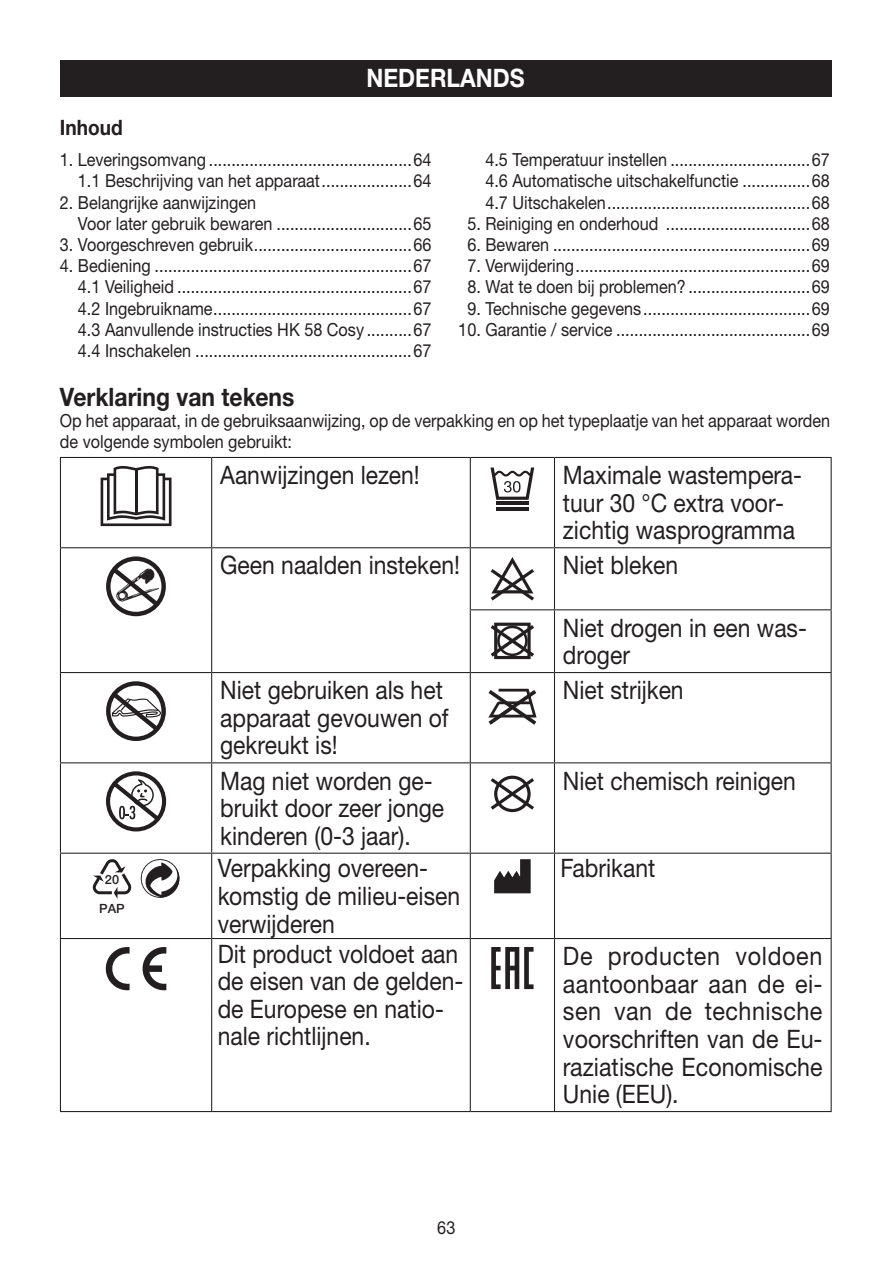
<style>
.page{position:relative;width:893px;height:1263px;background:#fff}
.page>*{position:absolute;margin:0;border:0;box-sizing:border-box;transform-origin:0 0}
.t1{font:25.5px/27.6px "Helvetica Neue LTW1 G";color:#231f20;scale:.9 1}
.t2{font:25.5px/27.6px "Helvetica Neue LTW1 G";color:#231f20;text-align:justify;scale:.92 1}
.t3{font:700 25.5px "Helvetica Neue LTW1 G";color:#231f20;scale:.9 1}
.t4{font:700 25.5px "Helvetica Neue LTW1 G";color:#fff;scale:.9 1}
.t5{font:700 21.15px "Helvetica Neue LTW1 G";color:#231f20;scale:.9 1}
.t6{font:18px/21.1px "Helvetica Neue LTW1 G";color:#231f20;scale:.9 1}
.t7{font:500 12.75px "Helvetica Neue LTW1 G";color:#231f20}
</style>
<div class="page">
<hr style="left:60px;top:457px;width:152px;height:1px;background:#231f20">
<hr style="left:60px;top:458px;width:1px;height:89px;background:#231f20">
<hr style="left:212px;top:457px;width:258px;height:1px;background:#231f20">
<hr style="left:211px;top:458px;width:1px;height:89px;background:#231f20">
<hr style="left:470px;top:457px;width:84px;height:1px;background:#231f20">
<hr style="left:470px;top:458px;width:1px;height:89px;background:#231f20">
<hr style="left:554px;top:457px;width:278px;height:1px;background:#231f20">
<hr style="left:554px;top:458px;width:1px;height:89px;background:#231f20">
<hr style="left:830px;top:458px;width:2px;height:89px;background:#231f20">
<hr style="left:60px;top:547px;width:152px;height:1px;background:#231f20">
<hr style="left:60px;top:548px;width:1px;height:62px;background:#231f20">
<hr style="left:212px;top:547px;width:258px;height:1px;background:#231f20">
<hr style="left:211px;top:548px;width:1px;height:62px;background:#231f20">
<hr style="left:60px;top:610px;width:1px;height:62px;background:#231f20">
<hr style="left:211px;top:610px;width:1px;height:62px;background:#231f20">
<hr style="left:470px;top:547px;width:84px;height:1px;background:#231f20">
<hr style="left:470px;top:548px;width:1px;height:61px;background:#231f20">
<hr style="left:554px;top:547px;width:278px;height:1px;background:#231f20">
<hr style="left:554px;top:548px;width:1px;height:61px;background:#231f20">
<hr style="left:830px;top:548px;width:2px;height:61px;background:#231f20">
<hr style="left:470px;top:609px;width:84px;height:1px;background:#231f20">
<hr style="left:470px;top:610px;width:1px;height:62px;background:#231f20">
<hr style="left:554px;top:609px;width:278px;height:1px;background:#231f20">
<hr style="left:554px;top:610px;width:1px;height:62px;background:#231f20">
<hr style="left:830px;top:610px;width:2px;height:62px;background:#231f20">
<hr style="left:60px;top:672px;width:152px;height:1px;background:#231f20">
<hr style="left:60px;top:673px;width:1px;height:89px;background:#231f20">
<hr style="left:212px;top:672px;width:258px;height:1px;background:#231f20">
<hr style="left:211px;top:673px;width:1px;height:89px;background:#231f20">
<hr style="left:470px;top:672px;width:84px;height:1px;background:#231f20">
<hr style="left:470px;top:673px;width:1px;height:89px;background:#231f20">
<hr style="left:554px;top:672px;width:278px;height:1px;background:#231f20">
<hr style="left:554px;top:673px;width:1px;height:89px;background:#231f20">
<hr style="left:830px;top:673px;width:2px;height:89px;background:#231f20">
<hr style="left:60px;top:762px;width:152px;height:1px;background:#231f20">
<hr style="left:60px;top:763px;width:1px;height:90px;background:#231f20">
<hr style="left:212px;top:762px;width:258px;height:1px;background:#231f20">
<hr style="left:211px;top:763px;width:1px;height:90px;background:#231f20">
<hr style="left:470px;top:762px;width:84px;height:1px;background:#231f20">
<hr style="left:470px;top:763px;width:1px;height:90px;background:#231f20">
<hr style="left:554px;top:762px;width:278px;height:1px;background:#231f20">
<hr style="left:554px;top:763px;width:1px;height:90px;background:#231f20">
<hr style="left:830px;top:763px;width:2px;height:90px;background:#231f20">
<hr style="left:60px;top:853px;width:152px;height:1px;background:#231f20">
<hr style="left:60px;top:854px;width:1px;height:84px;background:#231f20">
<hr style="left:212px;top:853px;width:258px;height:1px;background:#231f20">
<hr style="left:211px;top:854px;width:1px;height:84px;background:#231f20">
<hr style="left:470px;top:853px;width:84px;height:1px;background:#231f20">
<hr style="left:470px;top:854px;width:1px;height:84px;background:#231f20">
<hr style="left:554px;top:853px;width:278px;height:1px;background:#231f20">
<hr style="left:554px;top:854px;width:1px;height:84px;background:#231f20">
<hr style="left:830px;top:854px;width:2px;height:84px;background:#231f20">
<hr style="left:60px;top:938px;width:152px;height:1px;background:#231f20">
<hr style="left:60px;top:939px;width:1px;height:172px;background:#231f20">
<hr style="left:212px;top:938px;width:258px;height:1px;background:#231f20">
<hr style="left:211px;top:939px;width:1px;height:172px;background:#231f20">
<hr style="left:470px;top:938px;width:84px;height:1px;background:#231f20">
<hr style="left:470px;top:939px;width:1px;height:172px;background:#231f20">
<hr style="left:554px;top:938px;width:278px;height:1px;background:#231f20">
<hr style="left:554px;top:939px;width:1px;height:172px;background:#231f20">
<hr style="left:830px;top:939px;width:2px;height:172px;background:#231f20">
<hr style="left:60px;top:1111px;width:410px;height:1px;background:#231f20">
<hr style="left:470px;top:1111px;width:362px;height:1px;background:#231f20">
<svg style="left:101px;top:466px;width:70px;height:60px"></svg>
<hr style="left:135px;top:469px;width:2px;height:45px;background:#231f20">
<hr style="left:496px;top:507px;width:32px;height:3px;background:#231f20">
<hr style="left:496px;top:502px;width:32px;height:3px;background:#231f20">
<svg style="left:490px;top:468px;width:44px;height:32px"></svg>
<div style="left:106px;top:556px;width:60px;height:60px;border:4px solid #231f20;border-radius:50%"></div>
<svg style="left:107px;top:562px;width:55px;height:48px"></svg>
<svg style="left:491px;top:557px;width:43px;height:44px"></svg>
<svg style="left:491px;top:623px;width:43px;height:36px"></svg>
<div style="left:106px;top:681px;width:60px;height:60px;border:4px solid #231f20;border-radius:50%"></div>
<svg style="left:107px;top:687px;width:55px;height:47px"></svg>
<svg style="left:488px;top:689px;width:48px;height:36px"></svg>
<div style="left:106px;top:771px;width:60px;height:60px;border:4px solid #231f20;border-radius:50%"></div>
<svg style="left:109px;top:778px;width:55px;height:47px"></svg>
<svg style="left:491px;top:776px;width:43px;height:36px"></svg>
<svg style="left:93px;top:859px;width:38px;height:40px"></svg>
<svg style="left:141px;top:859px;width:38px;height:39px"></svg>
<svg style="left:494px;top:859px;width:37px;height:34px"></svg>
<svg style="left:106px;top:947px;width:24px;height:43px"></svg>
<svg style="left:142px;top:947px;width:24px;height:43px"></svg>
<svg style="left:491px;top:947px;width:42px;height:42px"></svg>
<div style="left:60px;top:60px;width:771px;height:36px;background:#231f20"></div>
<p class="t5" style="left:60px;top:120px;width:71px">Inhoud</p>
<h1 class="t4" style="left:366px;top:69px;width:177px">NEDERLANDS</h1>
<p class="t6" style="left:60px;top:151px;width:414px;text-align:right">1. Leveringsomvang .............................................64<br>1.1 Beschrijving van het apparaat ....................64</p>
<p class="t6" style="left:78px;top:193px;width:394px;text-indent:-18px">2. Belangrijke aanwijzingen<br>Voor later gebruik bewaren ..............................65</p>
<p class="t6" style="left:60px;top:236px;width:414px">3. Voorgeschreven gebruik ...................................66</p>
<p class="t6" style="left:78px;top:257px;width:394px;text-align:justify;text-indent:-18px">4. Bediening .........................................................67<br>4.1 Veiligheid ....................................................67<br>4.2 Ingebruikname ............................................67<br>4.3 Aanvullende instructies HK 58 Cosy ..........67<br>4.4 Inschakelen ................................................67</p>
<p class="t6" style="left:485px;top:151px;width:384px;text-align:justify">4.5 Temperatuur instellen ...............................67<br>4.6 Automatische uitschakelfunctie ...............68<br>4.7 Uitschakelen .............................................68</p>
<p class="t6" style="left:467px;top:214px;width:404px">5. Reiniging en onderhoud ................................68</p>
<p class="t6" style="left:467px;top:235px;width:404px">6. Bewaren .........................................................69</p>
<p class="t6" style="left:467px;top:257px;width:404px">7. Verwijdering ....................................................69</p>
<p class="t6" style="left:467px;top:278px;width:404px">8. Wat te doen bij problemen? ...........................69</p>
<p class="t6" style="left:467px;top:299px;width:404px">9. Technische gegevens .....................................69</p>
<p class="t6" style="left:458px;top:320px;width:414px">10. Garantie / service ...........................................69</p>
<h1 class="t3" style="left:60px;top:388px;width:262px">Verklaring van tekens</h1>
<p class="t6" style="left:60px;top:412px;width:857px">Op het apparaat, in de gebruiksaanwijzing, op de verpakking en op het typeplaatje van het apparaat worden de volgende symbolen gebruikt:</p>
<h1 class="t1" style="left:220px;top:463px;width:223px">Aanwĳzingen lezen!</h1>
<h1 class="t1" style="left:563px;top:463px;width:267px">Maximale wastempera&shy;tuur 30 °C extra voor&shy;zichtig wasprogramma</h1>
<h1 class="t1" style="left:220px;top:554px;width:268px">Geen naalden insteken!</h1>
<h1 class="t1" style="left:563px;top:554px;width:130px">Niet bleken</h1>
<h1 class="t1" style="left:563px;top:616px;width:273px">Niet drogen in een was&shy;droger</h1>
<p class="t7" style="left:105px;top:872px;width:16px">20</p>
<p class="t7" style="left:99px;top:901px;width:27px">PAP</p>
<h1 class="t1" style="left:220px;top:678px;width:255px">Niet gebruiken als het apparaat gevouwen of gekreukt is!</h1>
<h1 class="t1" style="left:563px;top:678px;width:136px">Niet strĳken</h1>
<h1 class="t1" style="left:220px;top:769px;width:250px">Mag niet worden ge&shy;bruikt door zeer jonge kinderen (0-3 jaar).</h1>
<h1 class="t1" style="left:563px;top:769px;width:260px">Niet chemisch reinigen</h1>
<h1 class="t1" style="left:218px;top:857px;width:271px">Verpakking overeen&shy;komstig de milieu-eisen verwĳderen</h1>
<h1 class="t1" style="left:560px;top:857px;width:107px">Fabrikant</h1>
<h1 class="t1" style="left:218px;top:942px;width:275px">Dit product voldoet aan de eisen van de gelden&shy;de Europese en natio&shy;nale richtlĳnen.</h1>
<h1 class="t2" style="left:563px;top:944px;width:284px">De producten voldoen aantoonbaar aan de ei&shy;sen van de technische voorschriften van de Eu&shy;raziatische Economische Unie (EEU).</h1>
<p class="t6" style="left:437px;top:1218px;width:22px">63</p>
</div>
